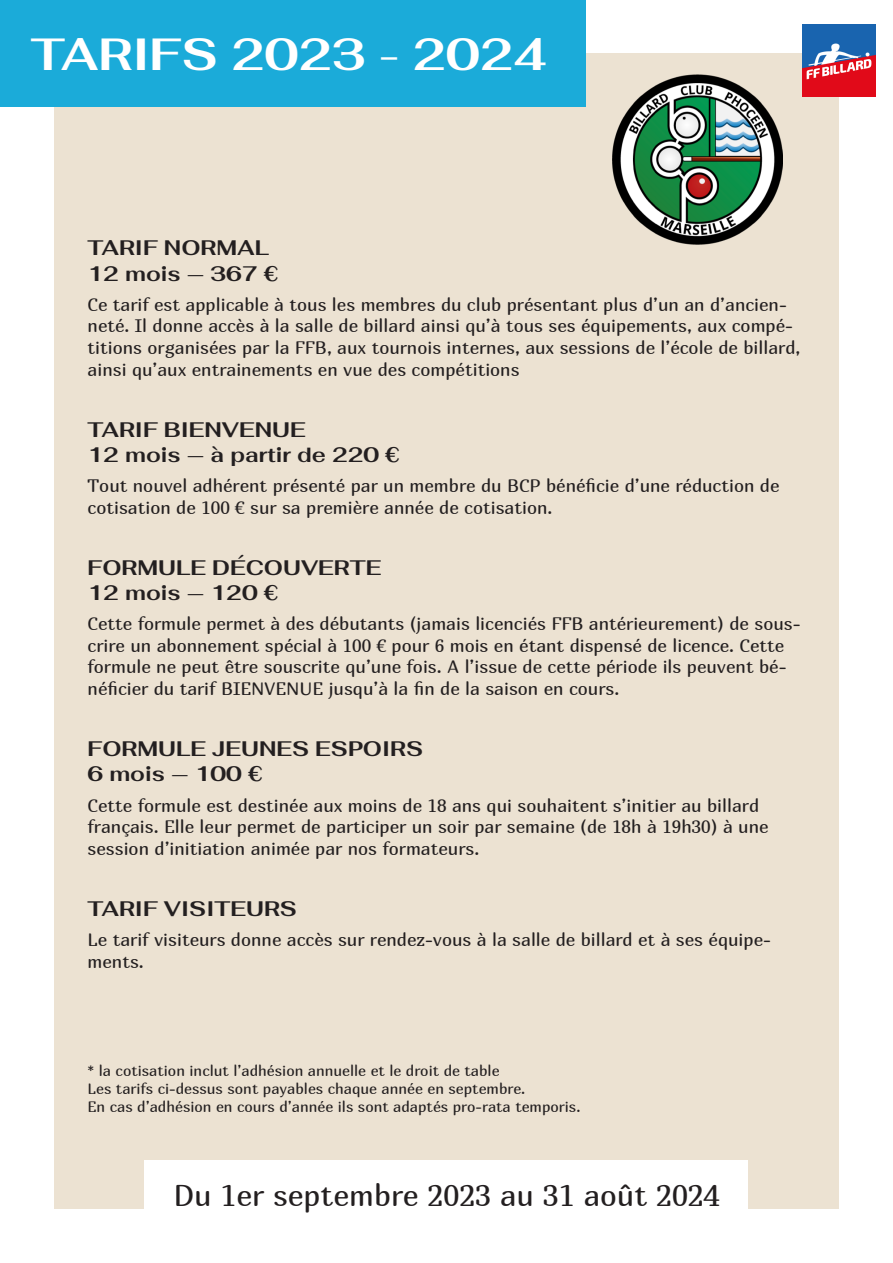
<style>
.page{position:relative;width:893px;height:1263px;background:#fff}
.page>*{position:absolute;margin:0;border:0;box-sizing:border-box;transform-origin:0 0}
.sous_titre{font:700 45px "Fahkwang";color:#fff}
.t1{font:30px "Marmelad";color:#231f20}
.Style_de_paragraphe_1{font:700 21px "Fahkwang";color:#231f20}
.Style_de_paragraphe_3{font:18px/21.6px "Marmelad";color:#231f20}
.paragraphe{font:15px "Marmelad";color:#231f20}
</style>
<div class="page">
<div style="left:54px;top:53px;width:785px;height:1156px;background:#ece2d2"></div>
<div style="left:145px;top:1160px;width:603px;height:65px;background:#fff"></div>
<div style="left:0;top:0;width:586px;height:106px;background:#1babd9"></div>
<img style="left:803px;top:24px;width:72px;height:73px">
<img style="left:612px;top:74px;width:171px;height:170px">
<p class="sous_titre" style="left:31px;top:13px;width:518px">TARIFS 2023 - 2024</p>
<p class="Style_de_paragraphe_1" style="left:88px;top:229px;width:183px">TARIF NORMAL</p>
<p class="Style_de_paragraphe_1" style="left:88px;top:254px;width:193px">12 mois — 367 €</p>
<p class="Style_de_paragraphe_3" style="left:88px;top:293px;width:714px">Ce tarif est applicable à tous les membres du club présentant plus d’un an d’ancien&shy;neté. Il donne accès à la salle de billard ainsi qu’à tous ses équipements, aux compé&shy;titions organisées par la FFB, aux tournois internes, aux sessions de l’école de billard, ainsi qu’aux entrainements en vue des compétitions</p>
<p class="Style_de_paragraphe_1" style="left:88px;top:410px;width:220px">TARIF BIENVENUE</p>
<p class="Style_de_paragraphe_1" style="left:88px;top:436px;width:314px">12 mois — à partir de 220 €</p>
<p class="Style_de_paragraphe_3" style="left:88px;top:475px;width:693px">Tout nouvel adhérent présenté par un membre du BCP bénéficie d’une réduction de cotisation de 100 € sur sa première année de cotisation.</p>
<p class="Style_de_paragraphe_1" style="left:88px;top:548px;width:295px">FORMULE DÉCOUVERTE</p>
<p class="Style_de_paragraphe_1" style="left:88px;top:574px;width:193px">12 mois — 120 €</p>
<p class="Style_de_paragraphe_3" style="left:88px;top:613px;width:714px">Cette formule permet à des débutants (jamais licenciés FFB antérieurement) de sous&shy;crire un abonnement spécial à 100 € pour 6 mois en étant dispensé de licence. Cette formule ne peut être souscrite qu’une fois. A l’issue de cette période ils peuvent bé&shy;néficier du tarif BIENVENUE jusqu’à la fin de la saison en cours.</p>
<p class="Style_de_paragraphe_1" style="left:88px;top:730px;width:337px">FORMULE JEUNES ESPOIRS</p>
<p class="Style_de_paragraphe_1" style="left:88px;top:755px;width:177px">6 mois — 100 €</p>
<p class="Style_de_paragraphe_3" style="left:88px;top:794px;width:682px">Cette formule est destinée aux moins de 18 ans qui souhaitent s’initier au billard français. Elle leur permet de participer un soir par semaine (de 18h à 19h30) à une session d’initiation animée par nos formateurs.</p>
<p class="Style_de_paragraphe_1" style="left:88px;top:889px;width:211px">TARIF VISITEURS</p>
<p class="Style_de_paragraphe_3" style="left:88px;top:928px;width:685px">Le tarif visiteurs donne accès sur rendez-vous à la salle de billard et à ses équipe&shy;ments.</p>
<p class="paragraphe" style="left:88px;top:1061px;width:413px">* la cotisation inclut l’adhésion annuelle et le droit de table</p>
<p class="paragraphe" style="left:88px;top:1079px;width:439px">Les tarifs ci-dessus sont payables chaque année en septembre.</p>
<p class="paragraphe" style="left:88px;top:1097px;width:494px">En cas d’adhésion en cours d’année ils sont adaptés pro-rata temporis.</p>
<p class="t1" style="left:173px;top:1176px;width:548px">Du 1er septembre 2023 au 31 août 2024</p>
</div>
